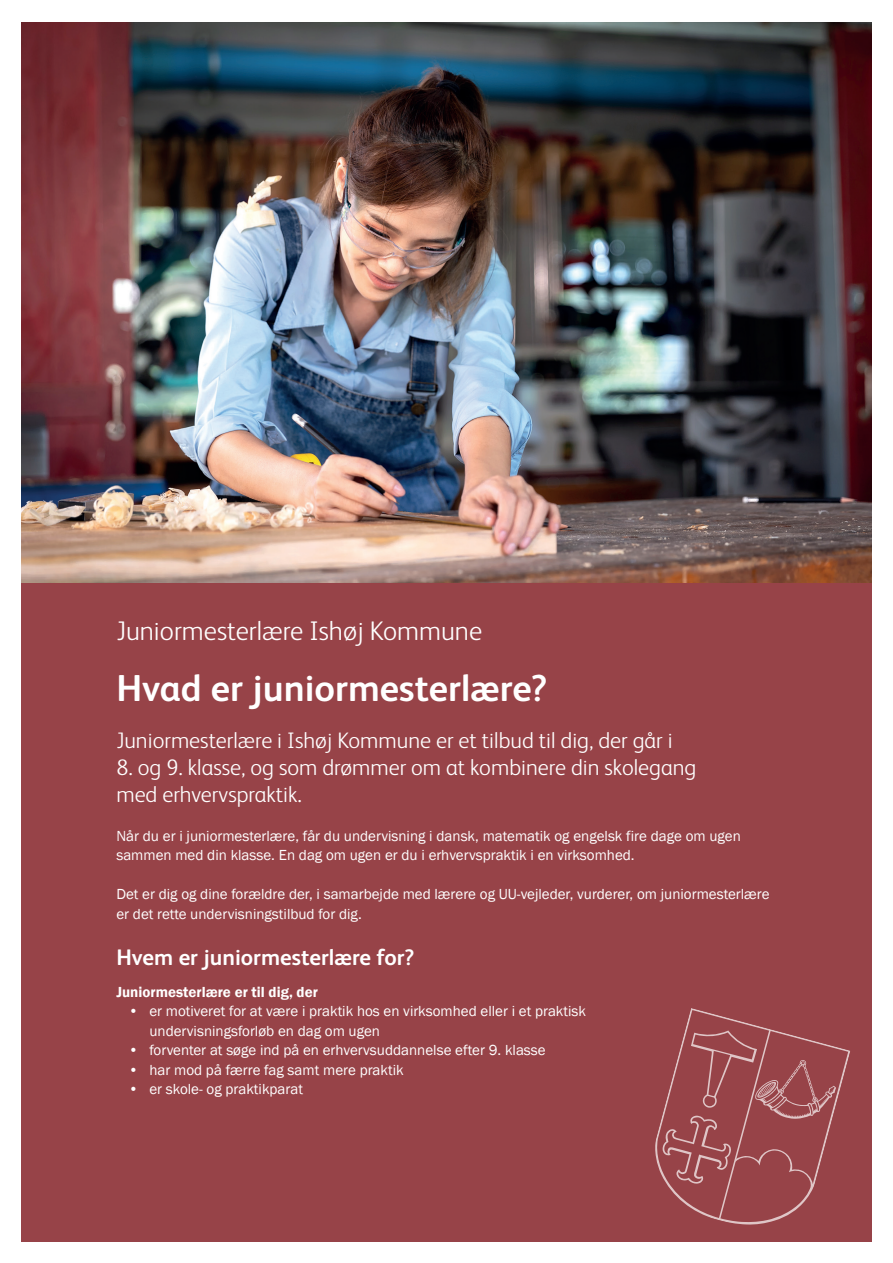
<style>
.page{position:relative;width:893px;height:1263px;background:#fff}
.page>*{position:absolute;margin:0;border:0;box-sizing:border-box;transform-origin:0 0}
.t1{font:700 37.5px "FS Albert Pro";color:#fff}
.t2{font:300 27px "FS Albert Pro";color:#fff}
.t3{font:300 22.5px/27px "FS Albert Pro";color:#fff}
.t4{font:700 22.5px "FS Albert Pro";color:#fff}
.t5{font:15px/19.5px "Franklin Gothic";color:#fff}
.t6{font:600 15px "Franklin Gothic";color:#fff}
</style>
<div class="page">
<div style="left:21px;top:578px;width:851px;height:664px;background:#974348"></div>
<svg style="left:655px;top:1008px;width:195px;height:217px"></svg>
<img style="left:21px;top:22px;width:851px;height:561px">
<h2 class="t2" style="left:116px;top:612px;width:367px">Juniormesterlære Ishøj Kommune</h2>
<h1 class="t1" style="left:116px;top:662px;width:433px">Hvad er juniormesterlære?</h1>
<h3 class="t3" style="left:116px;top:725px;width:558px">Juniormesterlære i Ishøj Kommune er et tilbud til dig, der går i</h3>
<h3 class="t3" style="left:116px;top:752px;width:581px">8. og 9. klasse, og som drømmer om at kombinere din skolegang med erhvervspraktik.</h3>
<p class="t5" style="left:116px;top:826px;width:626px">Når du er i juniormesterlære, får du undervisning i dansk, matematik og engelsk fire dage om ugen sammen med din klasse. En dag om ugen er du i erhvervspraktik i en virksomhed.</p>
<p class="t5" style="left:116px;top:885px;width:655px">Det er dig og dine forældre der, i samarbejde med lærere og UU-vejleder, vurderer, om juniormesterlære er det rette undervisningstilbud for dig.</p>
<h3 class="t4" style="left:116px;top:941px;width:299px">Hvem er juniormesterlære for?</h3>
<p class="t6" style="left:116px;top:982px;width:203px">Juniormesterlære er til dig, der</p>
<p class="t5" style="left:149px;top:1002px;width:438px;text-indent:-21px">• er motiveret for at være i praktik hos en virksomhed eller i et praktisk undervisningsforløb en dag om ugen</p>
<p class="t5" style="left:128px;top:1041px;width:419px">• forventer at søge ind på en erhvervsuddannelse efter 9. klasse</p>
<p class="t5" style="left:128px;top:1060px;width:277px">• har mod på færre fag samt mere praktik</p>
<p class="t5" style="left:128px;top:1080px;width:176px">• er skole- og praktikparat</p>
</div>
